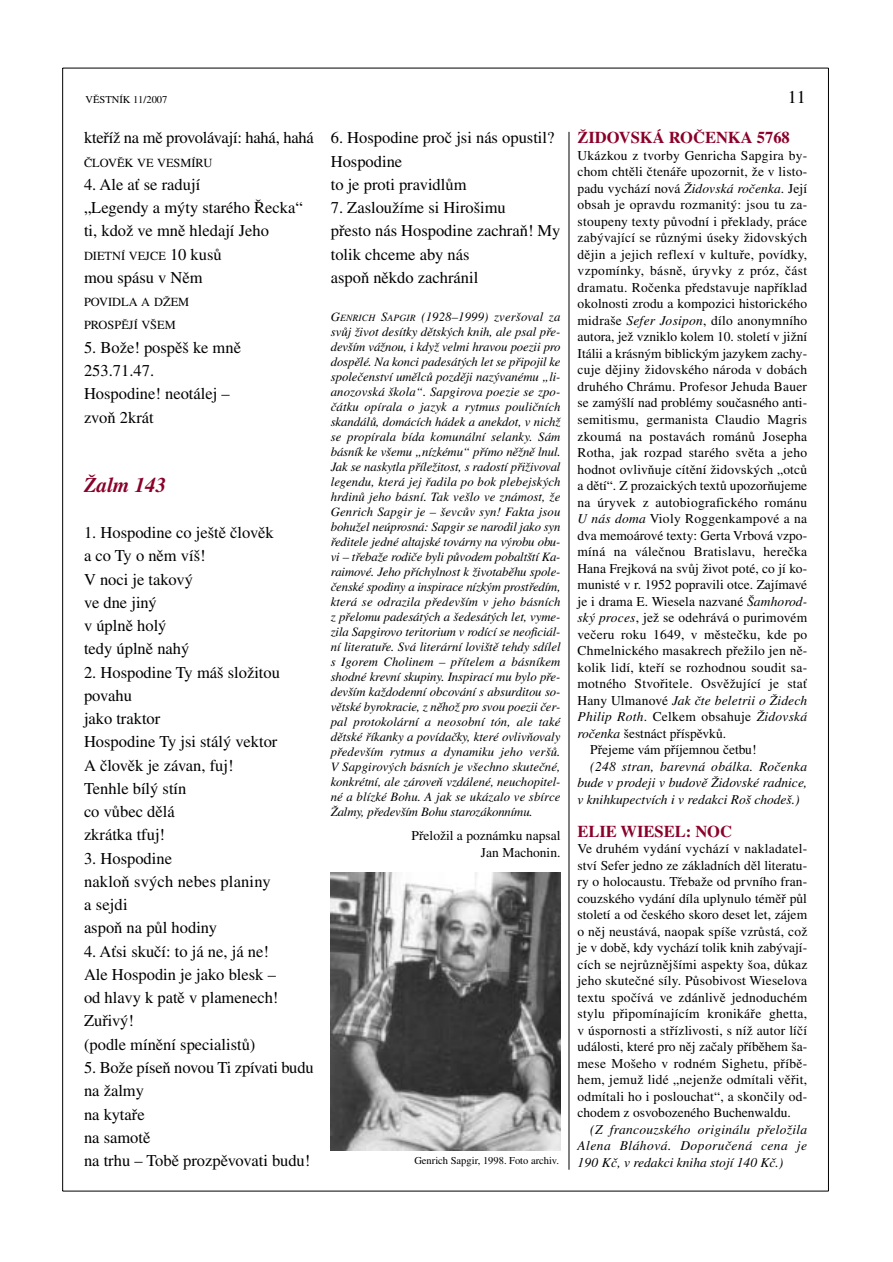
<style>
.page{position:relative;width:893px;height:1262px;background:#fff}
.page>*{position:absolute;margin:0;border:0;box-sizing:border-box;transform-origin:0 0}
.t1{font:italic 700 21px "Times CE";color:#8a002a}
.t2{font:18px "Times CE";color:#000}
.t3{font:16.5px/23.2px "Times CE";color:#000}
.t4{font:700 16.5px "Times CE";color:#8a002a}
.t5{font:13.5px/16.5px "Times CE";letter-spacing:.015em;color:#000;text-align:right}
.t6{font:italic 13.5px/16.5px "Times CE";color:#000;text-align:justify}
.t7{font:italic 13.5px "Times CE";letter-spacing:.02em;color:#000}
.t8{font:italic 12.75px/15px "Times CE";letter-spacing:-.01em;color:#000;text-align:justify}
.t9{font:12.3px/23.2px "Times CE";color:#000}
.t10{font:10.5px "Times CE";color:#000}
.s1{font-size:16.5px}
.s2{font-size:9.6px}
.s3{font-style:italic}
.s4{font-style:normal}
</style>
<div class="page">
<hr style="left:62px;top:68px;width:1px;height:1123px;background:#000">
<hr style="left:63px;top:1190px;width:765px;height:1px;background:#000">
<hr style="left:828px;top:68px;width:1px;height:1123px;background:#000">
<hr style="left:63px;top:68px;width:765px;height:1px;background:#000">
<img style="left:331px;top:872px;width:229px;height:278px">
<hr style="left:568px;top:132px;width:1px;height:1037px;background:#000">
<p class="t10" style="left:85px;top:96px;width:83px">VĚSTNÍK 11/2007</p>
<h2 class="t2" style="left:787px;top:91px;width:19px">11</h2>
<p class="t3" style="left:84px;top:128px;width:231px">kteříž na mě provolávají: hahá, hahá</p>
<p class="t9" style="left:84px;top:152px;width:130px">ČLOVĚK VE VESMÍRU</p>
<p class="t3" style="left:84px;top:174px;width:220px">4. Ale ať se radují<br>„Legendy a mýty starého Řecka“ ti, kdož ve mně hledají Jeho</p>
<p class="t9" style="left:84px;top:245px;width:139px">DIETNÍ VEJCE <span class="s1">10 kusů</span></p>
<p class="t3" style="left:84px;top:267px;width:120px">mou spásu v Něm</p>
<p class="t9" style="left:84px;top:292px;width:107px">POVIDLA A DŽEM<br>PROSPĚJÍ VŠEM</p>
<p class="t3" style="left:84px;top:337px;width:158px">5. Bože! pospěš ke mně<br>253.71.47.<br>Hospodine! neotálej – zvoň 2krát</p>
<h1 class="t1" style="left:84px;top:476px;width:84px">Žalm 143</h1>
<p class="t3" style="left:84px;top:522px;width:191px">1. Hospodine co ještě člověk a co Ty o něm víš!<br>V noci je takový<br>ve dne jiný<br>v úplně holý<br>tedy úplně nahý</p>
<p class="t3" style="left:84px;top:662px;width:197px">2. Hospodine Ty máš složitou povahu<br>jako traktor<br>Hospodine Ty jsi stálý vektor<br>A člověk je závan, fuj!<br>Tenhle bílý stín<br>co vůbec dělá<br>zkrátka tfuj!</p>
<p class="t3" style="left:84px;top:848px;width:188px">3. Hospodine<br>nakloň svých nebes planiny a sejdi<br>aspoň na půl hodiny</p>
<p class="t3" style="left:84px;top:941px;width:196px">4. Aťsi skučí: to já ne, já ne!<br>Ale Hospodin je jako blesk – od hlavy k patě v plamenech!<br>Zuřivý!<br>(podle mínění specialistů)</p>
<p class="t3" style="left:84px;top:1057px;width:231px">5. Bože píseň novou Ti zpívati budu na žalmy<br>na kytaře<br>na samotě<br>na trhu – Tobě prozpěvovati budu!</p>
<p class="t3" style="left:331px;top:128px;width:225px">6. Hospodine proč jsi nás opustil?<br>Hospodine<br>to je proti pravidlům</p>
<p class="t3" style="left:331px;top:198px;width:231px">7. Zasloužíme si Hirošimu<br>přesto nás Hospodine zachraň! My tolik chceme aby nás<br>aspoň někdo zachránil</p>
<p class="t8" style="left:331px;top:310px;width:231px">G<span class="s2">ENRICH</span> S<span class="s2">APGIR</span> (1928–1999) zveršoval za svůj život desítky dětských knih, ale psal pře&shy;devším vážnou, i když velmi hravou poezii pro dospělé. Na konci padesátých let se připojil ke společenství umělců později nazývanému „li&shy;anozovská škola“. Sapgirova poezie se zpo&shy;čátku opírala o jazyk a rytmus pouličních skandálů, domácích hádek a anekdot, v nichž se propírala bída komunální selanky. Sám básník ke všemu „nízkému“ přímo něžně lnul.<br>Jak se naskytla příležitost, s radostí přiživoval legendu, která jej řadila po bok plebejských hrdinů jeho básní. Tak vešlo ve známost, že Genrich Sapgir je – ševcův syn! Fakta jsou bohužel neúprosná: Sapgir se narodil jako syn ředitele jedné altajské továrny na výrobu obu&shy;vi – třebaže rodiče byli původem pobaltští Ka&shy;raimové. Jeho příchylnost k životaběhu spole&shy;čenské spodiny a inspirace nízkým prostředím, která se odrazila především v jeho básních z přelomu padesátých a šedesátých let, vyme&shy;zila Sapgirovo teritorium v rodící se neoficiál&shy;ní literatuře. Svá literární loviště tehdy sdílel s Igorem Cholinem – přítelem a básníkem shodné krevní skupiny. Inspirací mu bylo pře&shy;devším každodenní obcování s absurditou so&shy;větské byrokracie, z něhož pro svou poezii čer&shy;pal protokolární a neosobní tón, ale také dětské říkanky a povídačky, které ovlivňovaly především rytmus a dynamiku jeho veršů.<br>V Sapgirových básních je všechno skutečné, konkrétní, ale zároveň vzdálené, neuchopitel&shy;né a blízké Bohu. A jak se ukázalo ve sbírce Žalmy, především Bohu starozákonnímu.</p>
<p class="t5" style="left:411px;top:829px;width:150px">Přeložil a poznámku napsal<br>Jan Machonin.</p>
<p class="t10" style="left:414px;top:1157px;width:146px">Genrich Sapgir, 1998. Foto archiv.</p>
<p class="t4" style="left:577px;top:132px;width:214px">ŽIDOVSKÁ ROČENKA 5768</p>
<p class="t5" style="left:577px;top:148px;width:231px">Ukázkou z tvorby Genricha Sapgira by-</p>
<p class="t5" style="left:577px;top:165px;width:231px">chom chtěli čtenáře upozornit, že v listo-</p>
<p class="t5" style="left:577px;top:181px;width:231px">padu vychází nová <span class="s3">Židovská ročenka</span>. Její</p>
<p class="t5" style="left:577px;top:198px;width:231px">obsah je opravdu rozmanitý: jsou tu za-</p>
<p class="t5" style="left:577px;top:214px;width:231px">stoupeny texty původní i překlady, práce</p>
<p class="t5" style="left:577px;top:231px;width:231px">zabývající se různými úseky židovských</p>
<p class="t5" style="left:577px;top:247px;width:231px">dějin a jejich reflexí v kultuře, povídky,</p>
<p class="t5" style="left:577px;top:264px;width:231px">vzpomínky, básně, úryvky z próz, část</p>
<p class="t5" style="left:577px;top:280px;width:231px">dramatu. Ročenka představuje například</p>
<p class="t5" style="left:577px;top:297px;width:231px">okolnosti zrodu a kompozici historického</p>
<p class="t5" style="left:577px;top:313px;width:231px">midraše <span class="s3">Sefer Josipon</span>, dílo anonymního</p>
<p class="t5" style="left:577px;top:330px;width:231px">autora, jež vzniklo kolem 10. století v jižní</p>
<p class="t5" style="left:577px;top:346px;width:231px">Itálii a krásným biblickým jazykem zachy-</p>
<p class="t5" style="left:577px;top:363px;width:231px">cuje dějiny židovského národa v dobách</p>
<p class="t5" style="left:577px;top:379px;width:231px">druhého Chrámu. Profesor Jehuda Bauer</p>
<p class="t5" style="left:577px;top:396px;width:231px">se zamýšlí nad problémy současného anti-</p>
<p class="t5" style="left:577px;top:412px;width:231px">semitismu, germanista Claudio Magris</p>
<p class="t5" style="left:577px;top:429px;width:231px">zkoumá na postavách románů Josepha</p>
<p class="t5" style="left:577px;top:445px;width:231px">Rotha, jak rozpad starého světa a jeho</p>
<p class="t5" style="left:577px;top:462px;width:231px">hodnot ovlivňuje cítění židovských „otců</p>
<p class="t5" style="left:577px;top:478px;width:231px">a dětí“. Z prozaických textů upozorňujeme</p>
<p class="t5" style="left:577px;top:495px;width:231px">na úryvek z autobiografického románu</p>
<p class="t5" style="left:577px;top:511px;width:231px"><span class="s3">U nás doma</span> Violy Roggenkampové a na</p>
<p class="t5" style="left:577px;top:528px;width:231px">dva memoárové texty: Gerta Vrbová vzpo-</p>
<p class="t5" style="left:577px;top:544px;width:231px">míná na válečnou Bratislavu, herečka</p>
<p class="t5" style="left:577px;top:561px;width:231px">Hana Frejková na svůj život poté, co jí ko-</p>
<p class="t5" style="left:577px;top:577px;width:231px">munisté v r. 1952 popravili otce. Zajímavé</p>
<p class="t5" style="left:577px;top:594px;width:231px">je i drama E. Wiesela nazvané <span class="s3">Šamhorod-</span></p>
<p class="t5" style="left:577px;top:610px;width:231px"><span class="s3">ský proces</span>, jež se odehrává o purimovém</p>
<p class="t5" style="left:577px;top:627px;width:231px">večeru roku 1649, v městečku, kde po</p>
<p class="t5" style="left:577px;top:643px;width:231px">Chmelnického masakrech přežilo jen ně-</p>
<p class="t5" style="left:577px;top:660px;width:231px">kolik lidí, kteří se rozhodnou soudit sa-</p>
<p class="t5" style="left:577px;top:676px;width:231px">motného Stvořitele. Osvěžující je stať</p>
<p class="t6" style="left:577px;top:693px;width:231px"><span class="s4">Hany Ulmanové</span> Jak čte beletrii o Židech</p>
<p class="t7" style="left:577px;top:711px;width:231px">Philip Roth<span class="s4">. Celkem obsahuje</span> Židovská</p>
<p class="t5" style="left:577px;top:726px;width:150px"><span class="s3">ročenka</span> šestnáct příspěvků.</p>
<p class="t5" style="left:590px;top:742px;width:168px">Přejeme vám příjemnou četbu!</p>
<p class="t6" style="left:577px;top:759px;width:231px;text-indent:13px">(248 stran, barevná obálka. Ročenka bude v prodeji v budově Židovské radnice, v knihkupectvích i v redakci Roš chodeš.)</p>
<p class="t4" style="left:577px;top:825px;width:156px">ELIE WIESEL: NOC</p>
<p class="t5" style="left:577px;top:841px;width:231px;text-align:justify">Ve druhém vydání vychází v nakladatel&shy;ství Sefer jedno ze základních děl literatu&shy;ry o holocaustu. Třebaže od prvního fran&shy;couzského vydání díla uplynulo téměř půl století a od českého skoro deset let, zájem o něj neustává, naopak spíše vzrůstá, což je v době, kdy vychází tolik knih zabývají&shy;cích se nejrůznějšími aspekty šoa, důkaz jeho skutečné síly. Působivost Wieselova textu spočívá ve zdánlivě jednoduchém stylu připomínajícím kronikáře ghetta, v úspornosti a střízlivosti, s níž autor líčí události, které pro něj začaly příběhem ša&shy;mese Mošeho v rodném Sighetu, příbě&shy;hem, jemuž lidé „nejenže odmítali věřit, odmítali ho i poslouchat“, a skončily od&shy;chodem z osvobozeného Buchenwaldu.</p>
<p class="t6" style="left:577px;top:1122px;width:231px;text-indent:13px">(Z francouzského originálu přeložila Alena Bláhová. Doporučená cena je 190 Kč, v redakci kniha stojí 140 Kč.)</p>
</div>
